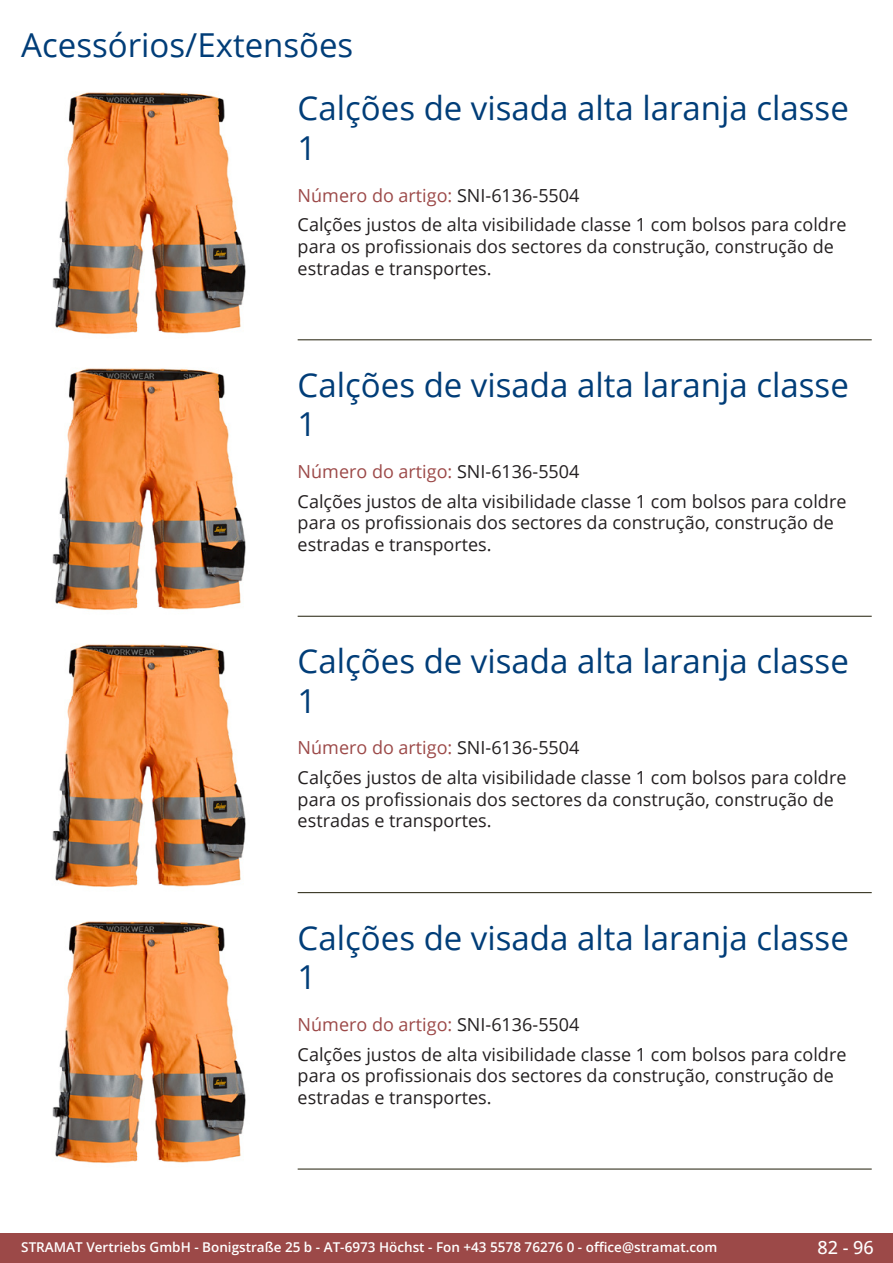
<style>
.page{position:relative;width:893px;height:1263px;background:#fff}
.page>*{position:absolute;margin:0;border:0;box-sizing:border-box;transform-origin:0 0}
.Produkttitel{font:33px/39.6px "Open Sans";color:#003d78}
.RastTitel{font:33px "Open Sans";color:#003d78}
.Beschreibung_Text{font:18px/21.6px "Open Sans";color:#231f20}
.TechDaten_Überschrif{font:18px "Open Sans";color:#9c4948}
.t1{font:500 18px "Open Sans";color:#fff}
.t2{font:600 13.5px "Open Sans";color:#fff}
.s1{color:#231f20}
</style>
<div class="page">
<div style="left:0;top:1233px;width:893px;height:30px;background:#9c4948"></div>
<hr style="left:298px;top:340px;width:574px;height:1px;background:#201d08">
<hr style="left:298px;top:616px;width:574px;height:1px;background:#201d08">
<hr style="left:298px;top:892px;width:574px;height:1px;background:#201d08">
<hr style="left:298px;top:1169px;width:574px;height:1px;background:#201d08">
<img style="left:52px;top:92px;width:194px;height:242px">
<img style="left:52px;top:368px;width:194px;height:242px">
<img style="left:52px;top:644px;width:194px;height:243px">
<img style="left:52px;top:921px;width:194px;height:242px">
<p class="RastTitel" style="left:21px;top:22px;width:334px">Acessórios/Extensões</p>
<p class="Produkttitel" style="left:298px;top:88px;width:553px">Calções de visada alta laranja classe<br>1</p>
<p class="TechDaten_Überschrif" style="left:298px;top:183px;width:283px">Número do artigo: <span class="s1">SNI-6136-5504</span></p>
<p class="Beschreibung_Text" style="left:298px;top:214px;width:550px">Calções justos de alta visibilidade classe 1 com bolsos para coldre para os profissionais dos sectores da construção, construção de estradas e transportes.</p>
<p class="Produkttitel" style="left:298px;top:364px;width:553px">Calções de visada alta laranja classe<br>1</p>
<p class="TechDaten_Überschrif" style="left:298px;top:459px;width:283px">Número do artigo: <span class="s1">SNI-6136-5504</span></p>
<p class="Beschreibung_Text" style="left:298px;top:490px;width:550px">Calções justos de alta visibilidade classe 1 com bolsos para coldre para os profissionais dos sectores da construção, construção de estradas e transportes.</p>
<p class="Produkttitel" style="left:298px;top:640px;width:553px">Calções de visada alta laranja classe<br>1</p>
<p class="TechDaten_Überschrif" style="left:298px;top:735px;width:283px">Número do artigo: <span class="s1">SNI-6136-5504</span></p>
<p class="Beschreibung_Text" style="left:298px;top:766px;width:550px">Calções justos de alta visibilidade classe 1 com bolsos para coldre para os profissionais dos sectores da construção, construção de estradas e transportes.</p>
<p class="Produkttitel" style="left:298px;top:917px;width:553px">Calções de visada alta laranja classe<br>1</p>
<p class="TechDaten_Überschrif" style="left:298px;top:1012px;width:283px">Número do artigo: <span class="s1">SNI-6136-5504</span></p>
<p class="Beschreibung_Text" style="left:298px;top:1043px;width:550px">Calções justos de alta visibilidade classe 1 com bolsos para coldre para os profissionais dos sectores da construção, construção de estradas e transportes.</p>
<p class="t2" style="left:21px;top:1238px;width:698px">STRAMAT Vertriebs GmbH - Bonigstraße 25 b - AT-6973 Höchst - Fon +43 5578 76276 0 - office@stramat.com</p>
<p class="t1" style="left:817px;top:1234px;width:58px">82 - 96</p>
</div>
